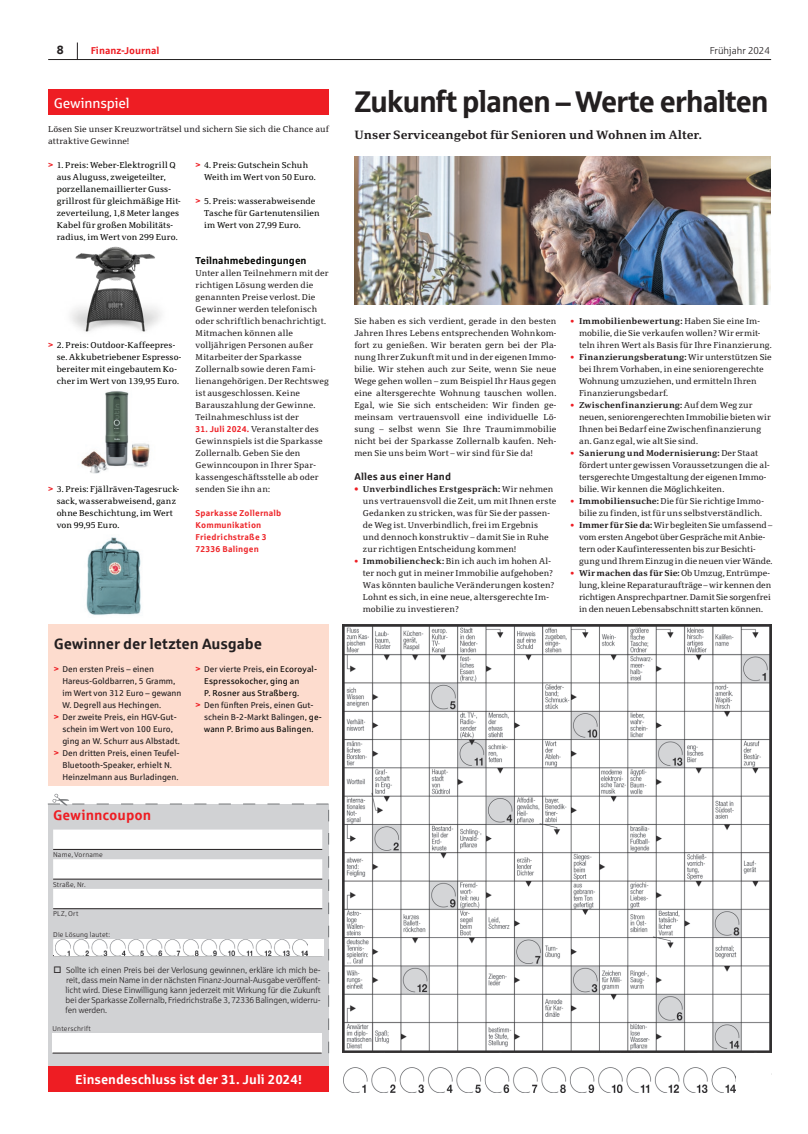
<style>
.page{position:relative;width:808px;height:1134px;background:#fff}
.page>*{position:absolute;margin:0;border:0;box-sizing:border-box;transform-origin:0 0}
.t1{font:700 30px "Sparkasse Rg";letter-spacing:-.04em;color:#231f20}
.t2{font:700 15px "Sparkasse Rg";letter-spacing:-.005em;color:#231f20}
.t3{font:700 14px "Sparkasse Rg";color:#ee1d23}
.t4{font:14px "Sparkasse Rg";letter-spacing:-.015em;color:#fff}
.t5{font:700 13px "Sparkasse Rg";color:#fff}
.t6{font:700 12px "Sparkasse Serif";color:#231f20}
.t7{font:700 12px "Sparkasse Rg";color:#231f20}
.t8{font:700 10px "Sparkasse Rg";color:#040503}
.t9{font:700 10px "Sparkasse Rg";letter-spacing:.015em;color:#231f20}
.t10{font:700 10px "Sparkasse Rg";color:#ee1d23}
.t11{font:10px "Sparkasse Lt";color:#231f20}
.t12{font:8.5px/12px "Sparkasse Serif";letter-spacing:.01em;color:#231f20}
.t13{font:8.5px/12px "Sparkasse Serif";letter-spacing:.02em;color:#040503}
.t14{font:8.5px "Sparkasse Rg";color:#231f20}
.t15{font:8.5px/10px "Sparkasse Lt";letter-spacing:-.01em;color:#231f20;text-align:justify}
.t16{font:8.5px "Sparkasse Rg";letter-spacing:.015em;color:#040503}
.t17{font:700 8.5px/12px "Sparkasse Rg";letter-spacing:.02em;color:#ee272b}
.t18{font:7px "Sparkasse Lt";letter-spacing:.025em;color:#231f20}
.s1{font-family:"Sparkasse Rg";font-weight:700;font-size:9px;color:#ee2026}
.s2{font-family:"Sparkasse Rg";font-weight:700;color:#ee2228}
.s3{font-weight:700;font-size:9px;color:#ee1d23}
.s4{color:#040503}
.s5{font-family:"Sparkasse Rg";font-weight:700;font-size:9px;color:#ee1d23}
.s6{font-weight:700}
.s7{font-weight:700;color:#ee1d23}
</style>
<div class="page">
<svg style="left:77px;top:43px;width:1px;height:16px"></svg>
<hr style="left:48px;top:59px;width:723px;height:1px;background:#231f20">
<img style="left:81px;top:391px;width:69px;height:82px">
<img style="left:70px;top:246px;width:91px;height:86px">
<img style="left:354px;top:156px;width:417px;height:148px">
<img style="left:86px;top:537px;width:55px;height:78px">
<div style="left:48px;top:624px;width:281px;height:40px;background:#fddcce"></div>
<div style="left:48px;top:656px;width:281px;height:130px;background:#fddcce"></div>
<div style="left:48px;top:804px;width:281px;height:267px;background:#d1d2d4"></div>
<hr style="left:53px;top:1053px;width:269px;height:1px;background:#231f20">
<img style="left:343px;top:1068px;width:393px;height:24px">
<img style="left:343px;top:624px;width:428px;height:428px">
<div style="left:48px;top:1066px;width:281px;height:25px;background:#ee1d23"></div>
<div style="left:48px;top:90px;width:281px;height:25px;background:#ee1d23"></div>
<svg style="left:48px;top:793px;width:281px;height:260px"></svg>
<h3 class="t7" style="left:57px;top:42px;width:8px">8</h3>
<p class="t10" style="left:91px;top:44px;width:70px">Finanz-Journal</p>
<p class="t11" style="left:710px;top:44px;width:61px">Frühjahr 2024</p>
<h3 class="t4" style="left:54px;top:94px;width:77px">Gewinnspiel</h3>
<p class="t12" style="left:48px;top:123px;width:282px">Lösen Sie unser Kreuzworträtsel und sichern Sie sich die Chance auf attraktive Gewinne!</p>
<p class="t13" style="left:57px;top:159px;width:126px;text-indent:-9px"><span class="s1">&gt;</span> 1. Preis: Weber-Elektrogrill Q aus Aluguss, zweigeteilter, porzellanemaillierter Guss&shy;grillrost für gleichmäßige Hit&shy;zeverteilung, 1,8 Meter langes<br>Kabel für großen Mobilitäts&shy;radius, im Wert von 299 Euro.</p>
<p class="t13" style="left:204px;top:159px;width:113px;text-indent:-9px"><span class="s1">&gt;</span> 4. Preis: Gutschein Schuh<br>Weith im Wert von 50 Euro.</p>
<p class="t13" style="left:204px;top:195px;width:117px;text-indent:-9px"><span class="s1">&gt;</span> 5. Preis: wasserabweisende<br>Tasche für Gartenutensilien im Wert von 27,99 Euro.</p>
<p class="t8" style="left:196px;top:254px;width:112px">Teilnahmebedingungen</p>
<p class="t12" style="left:196px;top:267px;width:135px">Unter allen Teilnehmern mit der richtigen Lösung werden die genannten Preise verlost. Die<br>Gewinner werden telefonisch oder schriftlich benachrichtigt.<br>Mitmachen können alle volljährigen Personen außer<br>Mitarbeiter der Sparkasse<br>Zollernalb sowie deren Fami&shy;lienangehörigen. Der Rechtsweg ist ausgeschlossen. Keine<br>Barauszahlung der Gewinne.<br>Teilnahmeschluss ist der</p>
<p class="t12" style="left:196px;top:423px;width:129px"><span class="s2">31. Juli 2024.</span> Veranstalter des<br>Gewinnspiels ist die Sparkasse<br>Zollernalb. Geben Sie den<br>Gewinncoupon in Ihrer Spar&shy;kassengeschäftsstelle ab oder senden Sie ihn an:</p>
<p class="t17" style="left:196px;top:507px;width:87px">Sparkasse Zollernalb<br>Kommunikation<br>Friedrichstraße 3<br>72336 Balingen</p>
<p class="t13" style="left:57px;top:339px;width:126px;text-indent:-9px"><span class="s1">&gt;</span> 2. Preis: Outdoor-Kaffeepres&shy;se. Akkubetriebener Espresso&shy;bereiter mit eingebautem Ko&shy;cher im Wert von 139,95 Euro.</p>
<p class="t13" style="left:57px;top:483px;width:124px;text-indent:-9px"><span class="s1">&gt;</span> 3. Preis: Fjällräven-Tagesruck&shy;sack, wasserabweisend, ganz ohne Beschichtung, im Wert von 99,95 Euro.</p>
<h2 class="t2" style="left:54px;top:635px;width:210px">Gewinner der letzten Ausgabe</h2>
<p class="t14" style="left:54px;top:664px;width:102px"><span class="s3">&gt;</span> Den ersten Preis – einen</p>
<p class="t14" style="left:62px;top:676px;width:114px">Hareus-Goldbarren, 5 Gramm,</p>
<p class="t14" style="left:62px;top:688px;width:121px">im Wert von 312 Euro – gewann</p>
<p class="t14" style="left:62px;top:700px;width:100px">W. Degrell aus Hechingen.</p>
<p class="t14" style="left:54px;top:712px;width:124px"><span class="s3">&gt;</span> Der zweite Preis, ein HGV-Gut-</p>
<p class="t14" style="left:62px;top:724px;width:112px">schein im Wert von 100 Euro,</p>
<p class="t14" style="left:62px;top:736px;width:119px">ging an W. Schurr aus Albstadt.</p>
<p class="t14" style="left:54px;top:748px;width:127px"><span class="s3">&gt;</span> Den dritten Preis, einen Teufel-</p>
<p class="t14" style="left:62px;top:760px;width:111px">Bluetooth-Speaker, erhielt N.</p>
<p class="t14" style="left:62px;top:772px;width:118px">Heinzelmann aus Burladingen.</p>
<p class="t14" style="left:196px;top:664px;width:123px"><span class="s3">&gt;</span> Der vierte Preis, <span class="s4">ein Ecoroyal-</span></p>
<p class="t16" style="left:204px;top:676px;width:97px">Espressokocher, ging an</p>
<p class="t16" style="left:204px;top:688px;width:97px">P. Rosner aus Straßberg.</p>
<p class="t14" style="left:196px;top:700px;width:120px"><span class="s3">&gt;</span> Den fünften Preis, einen Gut-</p>
<p class="t14" style="left:204px;top:712px;width:119px">schein B-2-Markt Balingen, <span class="s4">ge-</span></p>
<p class="t16" style="left:204px;top:724px;width:111px">wann P. Brimo aus Balingen.</p>
<h3 class="t3" style="left:53px;top:806px;width:100px">Gewinncoupon</h3>
<p class="t18" style="left:53px;top:850px;width:51px">Name, Vorname</p>
<p class="t18" style="left:53px;top:880px;width:34px">Straße, Nr.</p>
<p class="t18" style="left:53px;top:910px;width:27px">PLZ, Ort</p>
<p class="t18" style="left:53px;top:930px;width:59px">Die Lösung lautet:</p>
<p class="t15" style="left:66px;top:965px;width:257px">Sollte ich einen Preis bei der Verlosung gewinnen, erkläre ich mich be&shy;reit, dass mein Name in der nächsten Finanz-Journal-Ausgabe veröffent&shy;licht wird. Diese Einwilligung kann jederzeit mit Wirkung für die Zukunft bei der Sparkasse Zollernalb, Friedrichstraße 3, 72336 Balingen, widerru&shy;fen werden.</p>
<p class="t18" style="left:53px;top:1024px;width:40px">Unterschrift</p>
<h3 class="t5" style="left:75px;top:1071px;width:228px">Einsendeschluss ist der 31. Juli 2024!</h3>
<h1 class="t1" style="left:354px;top:82px;width:416px">Zukunft planen – Werte erhalten</h1>
<h3 class="t6" style="left:354px;top:128px;width:349px">Unser Serviceangebot für Senioren und Wohnen im Alter.</h3>
<p class="t12" style="left:354px;top:315px;width:203px;text-align:justify">Sie haben es sich verdient, gerade in den besten Jahren Ihres Lebens entsprechenden Wohnkom&shy;fort zu genießen. Wir beraten gern bei der Pla&shy;nung Ihrer Zukunft mit und in der eigenen Immo&shy;bilie. Wir stehen auch zur Seite, wenn Sie neue Wege gehen wollen – zum Beispiel Ihr Haus gegen eine altersgerechte Wohnung tauschen wollen.<br>Egal, wie Sie sich entscheiden: Wir finden ge&shy;meinsam vertrauensvoll eine individuelle Lö&shy;sung – selbst wenn Sie Ihre Traumimmobilie nicht bei der Sparkasse Zollernalb kaufen. Neh&shy;men Sie uns beim Wort – wir sind für Sie da!</p>
<p class="t9" style="left:354px;top:470px;width:98px">Alles aus einer Hand</p>
<p class="t12" style="left:363px;top:483px;width:195px;text-indent:-9px"><span class="s5">•</span> <span class="s6">Unverbindliches Erstgespräch:</span> Wir nehmen uns vertrauensvoll die Zeit, um mit Ihnen erste Gedanken zu stricken, was für Sie der passen&shy;de Weg ist. Unverbindlich, frei im Ergebnis und dennoch konstruktiv – damit Sie in Ruhe zur richtigen Entscheidung kommen!</p>
<p class="t12" style="left:363px;top:555px;width:193px;text-indent:-8px"><span class="s7">•</span> <span class="s6">Immobiliencheck:</span> Bin ich auch im hohen Al&shy;ter noch gut in meiner Immobilie aufgehoben?<br>Was könnten bauliche Veränderungen kosten?<br>Lohnt es sich, in eine neue, altersgerechte Im&shy;mobilie zu investieren?</p>
<p class="t12" style="left:579px;top:315px;width:194px;text-indent:-8px"><span class="s7">•</span> <span class="s6">Immobilienbewertung:</span> Haben Sie eine Im&shy;mobilie, die Sie verkaufen wollen? Wir ermit&shy;teln ihren Wert als Basis für Ihre Finanzierung.</p>
<p class="t12" style="left:579px;top:351px;width:194px;text-indent:-8px"><span class="s7">•</span> <span class="s6">Finanzierungsberatung:</span> Wir unterstützen Sie bei Ihrem Vorhaben, in eine seniorengerechte Wohnung umzuziehen, und ermitteln Ihren Finanzierungsbedarf.</p>
<p class="t12" style="left:579px;top:399px;width:193px;text-indent:-8px"><span class="s7">•</span> <span class="s6">Zwischenfinanzierung:</span> Auf dem Weg zur neuen, seniorengerechten Immobilie bieten wir Ihnen bei Bedarf eine Zwischenfinanzierung an. Ganz egal, wie alt Sie sind.</p>
<p class="t12" style="left:579px;top:447px;width:192px;text-indent:-8px"><span class="s7">•</span> <span class="s6">Sanierung und Modernisierung:</span> Der Staat fördert unter gewissen Voraussetzungen die al&shy;tersgerechte Umgestaltung der eigenen Immo&shy;bilie. Wir kennen die Möglichkeiten.</p>
<p class="t12" style="left:570px;top:495px;width:195px;text-align:right"><span class="s7">•</span> <span class="s6">Immobiliensuche:</span> Die für Sie richtige Immo&shy;bilie zu finden, ist für uns selbstverständlich.</p>
<p class="t12" style="left:579px;top:519px;width:195px;text-indent:-8px"><span class="s7">•</span> <span class="s6">Immer für Sie da:</span> Wir begleiten Sie umfassend – vom ersten Angebot über Gespräche mit Anbie&shy;tern oder Kaufinteressenten bis zur Besichti&shy;gung und Ihrem Einzug in die neuen vier Wände.</p>
<p class="t12" style="left:579px;top:567px;width:194px;text-indent:-8px"><span class="s7">•</span> <span class="s6">Wir machen das für Sie:</span> Ob Umzug, Entrümpe&shy;lung, kleine Reparaturaufträge – wir kennen den richtigen Ansprechpartner. Damit Sie sorgenfrei in den neuen Lebensabschnitt starten können.</p>
</div>
